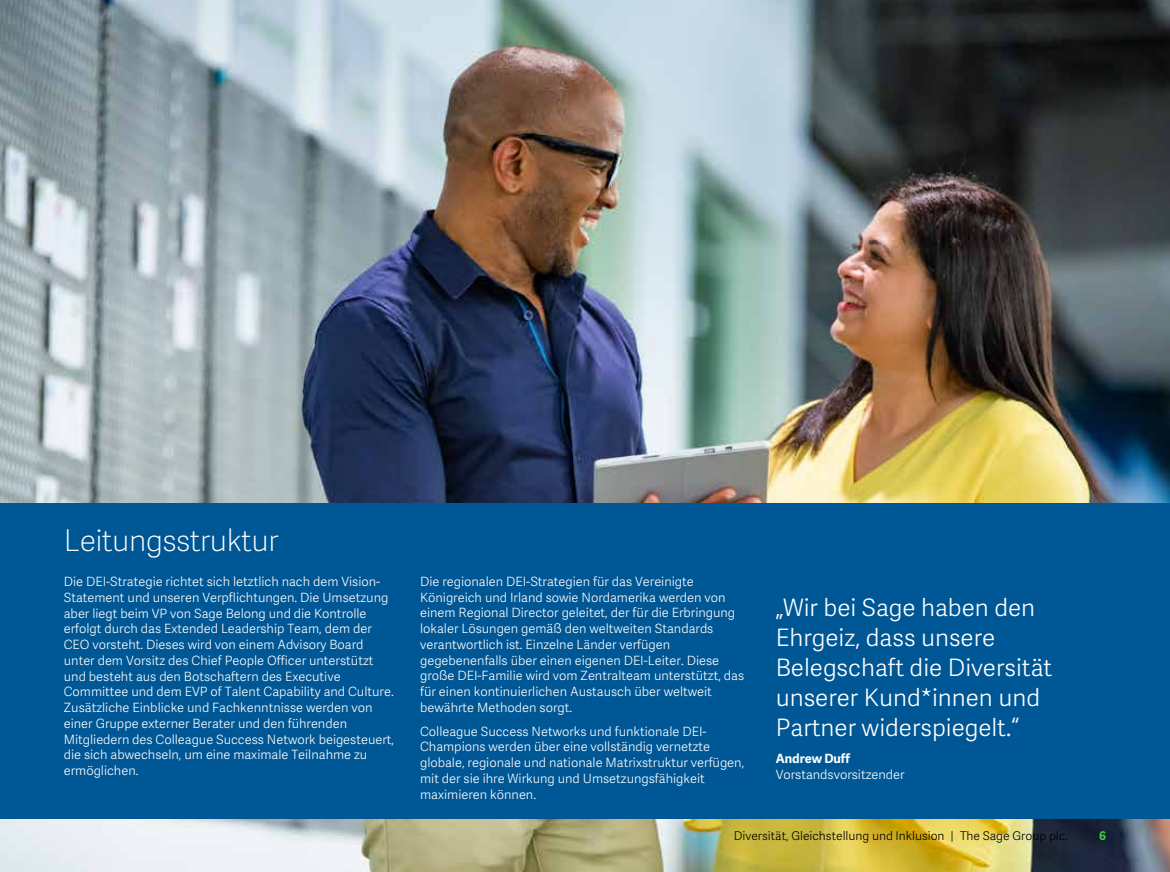
<style>
.page{position:relative;width:1170px;height:872px;background:#fff}
.page>*{position:absolute;margin:0;border:0;box-sizing:border-box;transform-origin:0 0}
.t1{font:30px "Adelle Sans SAGE Th";letter-spacing:-.02em;color:#fff}
.t2{font:24px/30px "Adelle Sans SAGE Lt";color:#fff}
.t3{font:12.75px/15.8px "Adelle Sans SAGE Lt";color:#fff}
.t4{font:700 12.75px "Adelle Sans SAGE";color:#fff}
.t5{font:12px "Adelle Sans SAGE Lt";color:#000}
.t6{font:700 12px "Adelle Sans SAGE";color:#38d430}
</style>
<div class="page">
<img style="left:0;top:0;width:1169px;height:872px">
<div style="left:0;top:503px;width:1169px;height:316px;background:#005795"></div>
<h1 class="t1" style="left:64px;top:519px;width:216px">Leitungsstruktur</h1>
<p class="t3" style="left:64px;top:573px;width:332px">Die DEI-Strategie richtet sich letztlich nach dem Vision-Statement und unseren Verpflichtungen. Die Umsetzung aber liegt beim VP von Sage Belong und die Kontrolle erfolgt durch das Extended Leadership Team, dem der CEO vorsteht. Dieses wird von einem Advisory Board unter dem Vorsitz des Chief People Officer unterstützt und besteht aus den Botschaftern des Executive Committee und dem EVP of Talent Capability and Culture.<br>Zusätzliche Einblicke und Fachkenntnisse werden von einer Gruppe externer Berater und den führenden Mitgliedern des Colleague Success Network beigesteuert, die sich abwechseln, um eine maximale Teilnahme zu ermöglichen.</p>
<p class="t3" style="left:420px;top:573px;width:325px">Die regionalen DEI-Strategien für das Vereinigte Königreich und Irland sowie Nordamerika werden von einem Regional Director geleitet, der für die Erbringung lokaler Lösungen gemäß den weltweiten Standards verantwortlich ist. Einzelne Länder verfügen gegebenenfalls über einen eigenen DEI-Leiter. Diese große DEI-Familie wird vom Zentralteam unterstützt, das für einen kontinuierlichen Austausch über weltweit bewährte Methoden sorgt.</p>
<p class="t3" style="left:420px;top:722px;width:326px">Colleague Success Networks und funktionale DEI-Champions werden über eine vollständig vernetzte globale, regionale und nationale Matrixstruktur verfügen, mit der sie ihre Wirkung und Umsetzungsfähigkeit maximieren können.</p>
<h2 class="t2" style="left:775px;top:591px;width:278px">„Wir bei Sage haben den<br>Ehrgeiz, dass unsere<br>Belegschaft die Diversität unserer Kund*innen und<br>Partner widerspiegelt.“</h2>
<p class="t4" style="left:775px;top:749px;width:76px">Andrew Duff</p>
<p class="t3" style="left:775px;top:766px;width:130px">Vorstandsvorsitzender</p>
<p class="t5" style="left:733px;top:827px;width:335px">Diversität, Gleichstellung und Inklusion | The Sage Group plc.</p>
<p class="t6" style="left:1099px;top:827px;width:8px">6</p>
</div>
